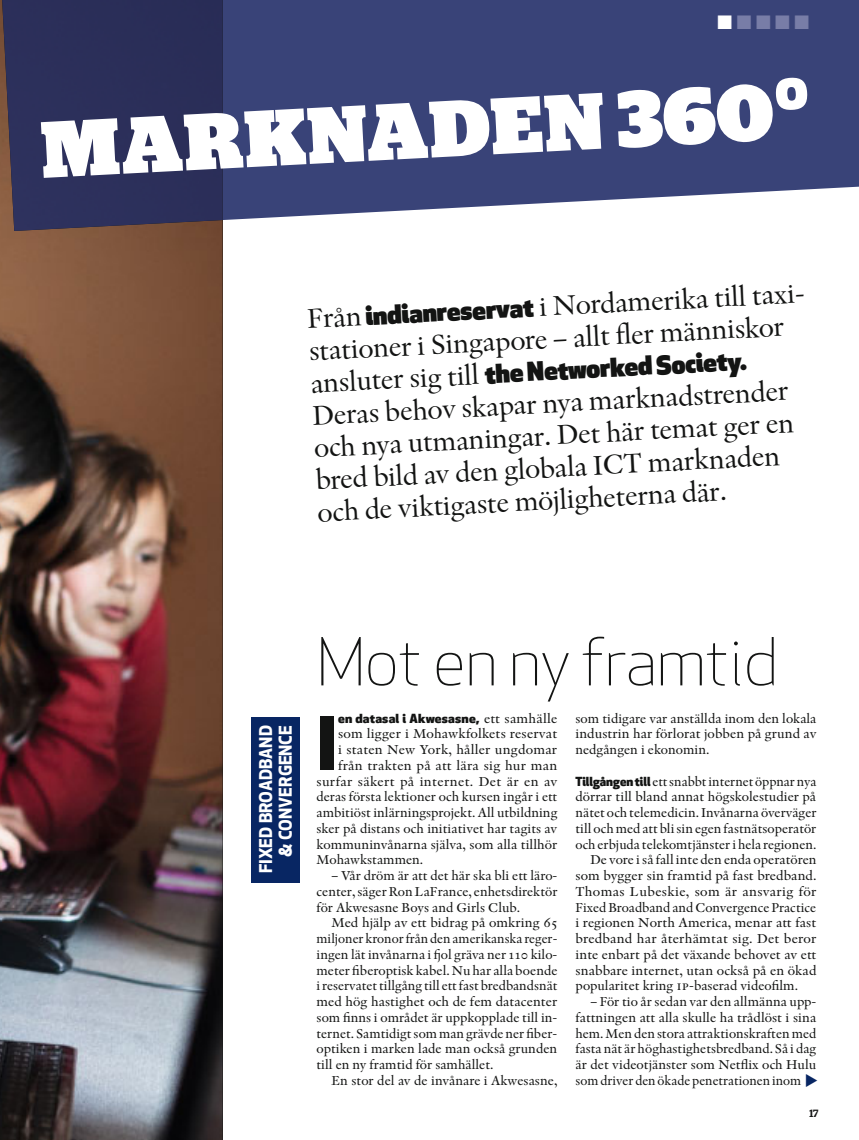
<style>
.page{position:relative;width:859px;height:1140px;background:#fff}
.page>*{position:absolute;margin:0;border:0;box-sizing:border-box;transform-origin:0 0}
.t1{font:900 79.65px "Stag";color:#fff}
.t2{font:800 71.25px "Apex New";color:#131413}
.t3{font:300 64.5px "Apex New";letter-spacing:-.01em;color:#131413}
.t4{font:28.5px/32.2px "Indigo Antiqua Pro Display";color:#131413}
.t5{font:900 25.5px "Apex New";color:#131413}
.t6{font:800 18px "Apex New";color:#787da7}
.t7{font:700 17.25px/19.5px "Apex New";color:#fff;text-align:right}
.t8{font:13.5px/15.8px "Indigo Antiqua Pro Text";color:#131413;text-align:justify}
.t9{font:13.5px "Indigo Antiqua Pro Text";letter-spacing:.025em;color:#131413}
.t10{font:13.5px "Indigo Antiqua Pro Text";letter-spacing:.02em;color:#131413}
.t11{font:800 12.3px "Apex New";letter-spacing:.015em;color:#131413;scale:1.07 1}
.t12{font:500 10.5px "Stag";color:#131413}
.s1{color:#fff}
.s2{font-family:"Apex New";font-weight:700}
.s3{font-family:"Apex New";font-weight:900;font-size:25.5px}
.s4{font-family:"Indigo Antiqua Pro Display";font-weight:400;font-size:28.5px}
.s5{font-family:"Indigo Antiqua Pro Text";font-weight:400;font-size:13.5px}
.s6{font-family:"Apex New";font-weight:800;font-size:12.3px}
.s7{font-family:"Apex New";font-weight:800;font-size:17.25px;color:#082663}
</style>
<div class="page">
<img style="left:0;top:0;width:223px;height:1140px">
<svg style="left:223px;top:0;width:636px;height:220px;background:#475182"></svg>
<div style="left:1px;top:0;width:222px;height:231px;background:#2c2f5a"></div>
<div style="left:251px;top:716px;width:49px;height:166px;background:#082663"></div>
<h3 class="t6" style="left:717px;top:15px;width:94px"><span class="s1">■</span>■■■■</h3>
<h1 class="t1" style="left:40px;top:121px;width:772px;rotate:-3deg">MARKNADEN 360<span class="s2">º</span></h1>
<h3 class="t4" style="left:307px;top:305px;width:504px;rotate:-3deg">Från <span class="s3">indianreservat</span> i Nordamerika till taxi&shy;stationer i Singapore – allt fl er människor</h3>
<h3 class="t5" style="left:310px;top:373px;width:438px;rotate:-3deg"><span class="s4">ansluter sig till</span> the Networked Society.</h3>
<h3 class="t4" style="left:312px;top:402px;width:482px;rotate:-3deg">Deras behov skapar nya marknadstrender och nya utmaningar. Det här temat ger en bred bild av den globala ICT marknaden och de viktigaste möjligheterna där.</h3>
<p class="t7" style="left:258px;top:873px;width:149px;rotate:-90deg">FIXED BROADBAND &amp; CONVERGENCE</p>
<h3 class="t3" style="left:317px;top:637px;width:463px">Mot en ny framtid</h3>
<h2 class="t2" style="left:316px;top:714px;width:22px">I</h2>
<p class="t11" style="left:338px;top:713px;width:207px">en datasal i Akwesasne, <span class="s5">ett samhälle</span></p>
<p class="t8" style="left:575px;top:711px;width:243px">som tidigare var anställda inom den lokala industrin har förlorat jobben på grund av nedgången i ekonomin.</p>
<p class="t8" style="left:575px;top:774px;width:242px"><span class="s6">Tillgången till</span> ett snabbt internet öppnar nya</p>
<p class="t8" style="left:575px;top:790px;width:242px">dörrar till bland annat högskolestudier på</p>
<p class="t8" style="left:575px;top:806px;width:243px">nätet och telemedicin. Invånarna överväger</p>
<p class="t8" style="left:575px;top:821px;width:242px">till och med att bli sin egen fastnätsoperatör</p>
<p class="t8" style="left:575px;top:837px;width:242px">och erbjuda telekomtjänster i hela regionen.</p>
<p class="t8" style="left:590px;top:853px;width:228px">De vore i så fall inte den enda operatören</p>
<p class="t8" style="left:575px;top:869px;width:243px">som bygger sin framtid på fast bredband.</p>
<p class="t10" style="left:575px;top:885px;width:243px">Thomas Lubeskie, som är ansvarig för</p>
<p class="t8" style="left:575px;top:900px;width:242px">Fixed Broadband and Convergence Practice</p>
<p class="t8" style="left:575px;top:916px;width:242px">i regionen North America, menar att fast</p>
<p class="t8" style="left:575px;top:932px;width:242px">bredband har återhämtat sig. Det beror</p>
<p class="t8" style="left:575px;top:947px;width:242px">inte enbart på det växande behovet av ett</p>
<p class="t8" style="left:575px;top:963px;width:243px">snabbare internet, utan också på en ökad</p>
<p class="t8" style="left:575px;top:979px;width:224px">popularitet kring IP-baserad videofilm.</p>
<p class="t8" style="left:575px;top:995px;width:244px;text-align:left;text-indent:15px">– För tio år sedan var den allmänna upp&shy;fattningen att alla skulle ha trådlöst i sina hem. Men den stora attraktionskraften med fasta nät är höghastighetsbredband. Så i dag är det videotjänster som Netflix och Hulu som driver den ökade penetrationen inom <span class="s7">▶</span></p>
<p class="t8" style="left:338px;top:727px;width:221px">som ligger i Mohawkfolkets reservat</p>
<p class="t8" style="left:338px;top:743px;width:221px">i staten New York, håller ungdomar</p>
<p class="t8" style="left:338px;top:758px;width:221px">från trakten på att lära sig hur man</p>
<p class="t9" style="left:316px;top:775px;width:243px">surfar säkert på internet. Det är en av</p>
<p class="t8" style="left:316px;top:790px;width:242px">deras första lektioner och kursen ingår i ett</p>
<p class="t8" style="left:316px;top:806px;width:242px">ambitiöst inlärningsprojekt. All utbildning</p>
<p class="t8" style="left:316px;top:821px;width:242px">sker på distans och initiativet har tagits av</p>
<p class="t8" style="left:316px;top:837px;width:242px">kommuninvånarna själva, som alla tillhör</p>
<p class="t8" style="left:316px;top:853px;width:108px">Mohawkstammen.</p>
<p class="t8" style="left:316px;top:869px;width:243px;text-indent:15px">– Vår dröm är att det här ska bli ett läro&shy;center, säger Ron LaFrance, enhetsdirektör för Akwesasne Boys and Girls Club.</p>
<p class="t8" style="left:316px;top:916px;width:243px;text-indent:15px">Med hjälp av ett bidrag på omkring 65 miljoner kronor från den amerikanska reger&shy;ingen lät invånarna i fjol gräva ner 110 kilo&shy;meter fiberoptisk kabel. Nu har alla boende i reservatet tillgång till ett fast bredbandsnät med hög hastighet och de fem datacenter som finns i området är uppkopplade till in&shy;ternet. Samtidigt som man grävde ner fiber&shy;optiken i marken lade man också grunden till en ny framtid för samhället.</p>
<p class="t8" style="left:331px;top:1073px;width:228px">En stor del av de invånare i Akwesasne,</p>
<p class="t12" style="left:809px;top:1108px;width:11px">17</p>
</div>
